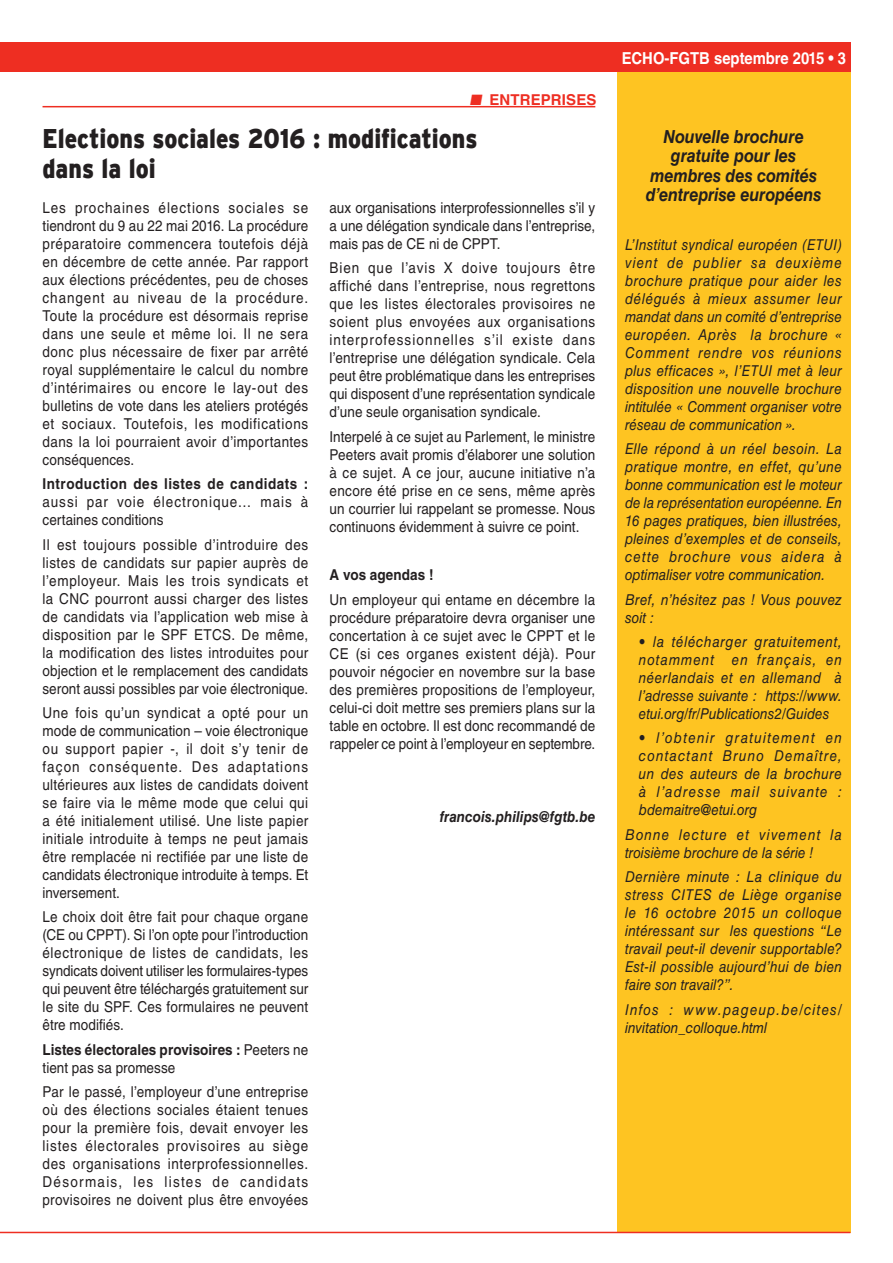
<style>
.page{position:relative;width:893px;height:1263px;background:#fff}
.page>*{position:absolute;margin:0;border:0;box-sizing:border-box;transform-origin:0 0}
.TITEL_18_20{font:900 27px "Interstate";color:#231f20;scale:.85 1}
.KADERTEKST_10_12{font:italic 700 18px/19.5px "Helvetica LT Std";letter-spacing:-.005em;color:#231f20;text-align:center;scale:.9 1}
.t1{font:700 16.5px "Helvetica LT Std";color:#fff;scale:.9 1}
.BODY_ECHO_10_12{font:15px/18px "Helvetica LT Std";letter-spacing:.005em;color:#231f20;text-align:justify;scale:.9 1}
.KADERTEKST_10_12-2{font:italic 15px/18px "Helvetica LT Std";letter-spacing:.005em;color:#231f20;text-align:justify;scale:.9 1}
.BODY_ECHO_10_12-2{font:700 15px/18px "Helvetica LT Std";letter-spacing:.005em;color:#231f20;scale:.9 1}
.BODY_ECHO_10_12-3{font:italic 700 15px "Helvetica LT Std";color:#231f20;scale:.9 1}
.t2{font:700 15px "Helvetica LT Std";letter-spacing:.01em;color:#ee2e22}
.s1{font-weight:700}
.s2{font-weight:400}
</style>
<div class="page">
<div style="left:0;top:43px;width:850px;height:29px;background:#ee2e22"></div>
<div style="left:617px;top:72px;width:233px;height:1161px;background:#fec422"></div>
<hr style="left:0;top:1232px;width:850px;height:1px;background:#ee2e22">
<hr style="left:43px;top:106px;width:552px;height:1px;background:#ee2e22">
<p class="t2" style="left:470px;top:90px;width:128px">■ ENTREPRISES</p>
<p class="TITEL_18_20" style="left:43px;top:123px;width:513px">Elections sociales 2016 : modifications</p>
<p class="TITEL_18_20" style="left:43px;top:153px;width:135px">dans la loi</p>
<p class="BODY_ECHO_10_12" style="left:43px;top:198px;width:297px">Les prochaines élections sociales se tiendront du 9 au 22 mai 2016. La procédure préparatoire commencera toutefois déjà en décembre de cette année. Par rapport aux élections précédentes, peu de choses changent au niveau de la procédure.<br>Toute la procédure est désormais reprise dans une seule et même loi. Il ne sera donc plus nécessaire de fixer par arrêté royal supplémentaire le calcul du nombre d’intérimaires ou encore le lay-out des bulletins de vote dans les ateliers protégés et sociaux. Toutefois, les modifications dans la loi pourraient avoir d’importantes conséquences.</p>
<p class="BODY_ECHO_10_12" style="left:43px;top:475px;width:297px"><span class="s1">Introduction des listes de candidats : </span>aussi par voie électronique… mais à certaines conditions</p>
<p class="BODY_ECHO_10_12" style="left:43px;top:535px;width:297px">Il est toujours possible d’introduire des listes de candidats sur papier auprès de l’employeur. Mais les trois syndicats et la CNC pourront aussi charger des listes de candidats via l’application web mise à disposition par le SPF ETCS. De même, la modification des listes introduites pour objection et le remplacement des candidats seront aussi possibles par voie électronique.</p>
<p class="BODY_ECHO_10_12" style="left:43px;top:704px;width:297px">Une fois qu’un syndicat a opté pour un mode de communication – voie électronique ou support papier -, il doit s’y tenir de façon conséquente. Des adaptations ultérieures aux listes de candidats doivent se faire via le même mode que celui qui a été initialement utilisé. Une liste papier initiale introduite à temps ne peut jamais être remplacée ni rectifiée par une liste de candidats électronique introduite à temps. Et inversement.</p>
<p class="BODY_ECHO_10_12" style="left:43px;top:908px;width:297px">Le choix doit être fait pour chaque organe (CE ou CPPT). Si l’on opte pour l’introduction électronique de listes de candidats, les syndicats doivent utiliser les formulaires-types qui peuvent être téléchargés gratuitement sur le site du SPF. Ces formulaires ne peuvent être modifiés.</p>
<p class="BODY_ECHO_10_12-2" style="left:43px;top:1040px;width:297px">Listes électorales provisoires : <span class="s2">Peeters ne tient pas sa promesse</span></p>
<p class="BODY_ECHO_10_12" style="left:43px;top:1083px;width:297px">Par le passé, l’employeur d’une entreprise où des élections sociales étaient tenues pour la première fois, devait envoyer les listes électorales provisoires au siège des organisations interprofessionnelles.<br>Désormais, les listes de candidats provisoires ne doivent plus être envoyées</p>
<p class="BODY_ECHO_10_12" style="left:330px;top:198px;width:297px">aux organisations interprofessionnelles s’il y a une délégation syndicale dans l’entreprise, mais pas de CE ni de CPPT.</p>
<p class="BODY_ECHO_10_12" style="left:330px;top:259px;width:297px">Bien que l’avis X doive toujours être affiché dans l’entreprise, nous regrettons que les listes électorales provisoires ne soient plus envoyées aux organisations interprofessionnelles s’il existe dans l’entreprise une délégation syndicale. Cela peut être problématique dans les entreprises qui disposent d’une représentation syndicale d’une seule organisation syndicale.</p>
<p class="BODY_ECHO_10_12" style="left:330px;top:427px;width:297px">Interpelé à ce sujet au Parlement, le ministre Peeters avait promis d’élaborer une solution à ce sujet. A ce jour, aucune initiative n’a encore été prise en ce sens, même après un courrier lui rappelant se promesse. Nous continuons évidemment à suivre ce point.</p>
<p class="BODY_ECHO_10_12-2" style="left:330px;top:566px;width:117px">A vos agendas !</p>
<p class="BODY_ECHO_10_12" style="left:330px;top:590px;width:297px">Un employeur qui entame en décembre la procédure préparatoire devra organiser une concertation à ce sujet avec le CPPT et le CE (si ces organes existent déjà). Pour pouvoir négocier en novembre sur la base des premières propositions de l’employeur, celui-ci doit mettre ses premiers plans sur la table en octobre. Il est donc recommandé de rappeler ce point à l’employeur en septembre.</p>
<p class="BODY_ECHO_10_12-3" style="left:440px;top:807px;width:174px">francois.philips@fgtb.be</p>
<p class="t1" style="left:622px;top:48px;width:251px">ECHO-FGTB septembre 2015 • 3</p>
<p class="KADERTEKST_10_12" style="left:646px;top:126px;width:196px">Nouvelle brochure gratuite pour les membres des comités d’entreprise européens</p>
<p class="KADERTEKST_10_12-2" style="left:625px;top:236px;width:242px">L’Institut syndical européen (ETUI) vient de publier sa deuxième brochure pratique pour aider les délégués à mieux assumer leur mandat dans un comité d’entreprise européen. Après la brochure « Comment rendre vos réunions plus efficaces », l’ETUI met à leur disposition une nouvelle brochure intitulée « Comment organiser votre réseau de communication ».</p>
<p class="KADERTEKST_10_12-2" style="left:625px;top:440px;width:242px">Elle répond à un réel besoin. La pratique montre, en effet, qu’une bonne communication est le moteur de la représentation européenne. En 16 pages pratiques, bien illustrées, pleines d’exemples et de conseils, cette brochure vous aidera à optimaliser votre communication.</p>
<p class="KADERTEKST_10_12-2" style="left:625px;top:590px;width:242px">Bref, n’hésitez pas ! Vous pouvez soit :</p>
<p class="KADERTEKST_10_12-2" style="left:639px;top:633px;width:227px">• la télécharger gratuitement, notamment en français, en néerlandais et en allemand à l’adresse suivante : https://www. etui.org/fr/Publications2/Guides</p>
<p class="KADERTEKST_10_12-2" style="left:639px;top:729px;width:227px">• l’obtenir gratuitement en contactant Bruno Demaître, un des auteurs de la brochure à l’adresse mail suivante : bdemaitre@etui.org</p>
<p class="KADERTEKST_10_12-2" style="left:625px;top:825px;width:242px">Bonne lecture et vivement la troisième brochure de la série !</p>
<p class="KADERTEKST_10_12-2" style="left:625px;top:868px;width:242px">Dernière minute : La clinique du stress CITES de Liège organise le 16 octobre 2015 un colloque intéressant sur les questions “Le travail peut-il devenir supportable?<br>Est-il possible aujourd’hui de bien faire son travail?”.</p>
<p class="KADERTEKST_10_12-2" style="left:625px;top:1000px;width:242px">Infos : www.pageup.be/cites/ invitation_colloque.html</p>
</div>
